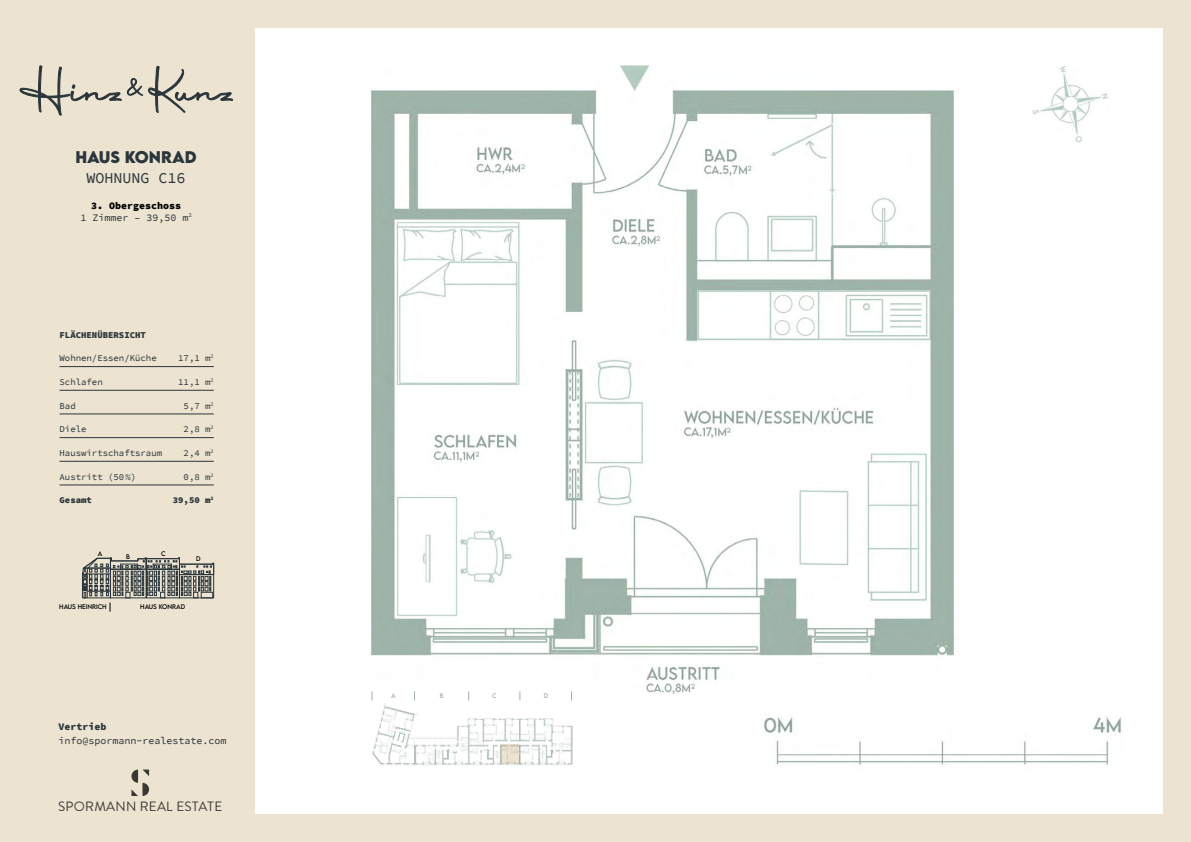
<style>
.page{position:relative;width:1191px;height:842px;background:#ede3d1}
.page>*{position:absolute;margin:0;border:0;box-sizing:border-box;transform-origin:0 0}
.t1{font:700 15px "LEMONMILK";color:#2a363b}
.t2{font:15px "Source Code Pro";color:#2a363b}
.t3{font:13.5px "Brandon Text";letter-spacing:.02em;color:#000}
.t4{font:900 10px/12px "Source Code Pro";color:#000;text-align:center}
.t5{font:10px "Source Code Pro";color:#2a363b}
.t6{font:900 10px "Source Code Pro";color:#2a363b}
.t7{font:9px "Source Code Pro";color:#2a363b}
.t8{font:900 9px "Source Code Pro";color:#2a363b}
.t9{font:6px "LEMONMILK";color:#000}
.t10{font:6px "LEMONMILK";color:#9eb3a9}
.s1{font-weight:400;color:#2a363b}
</style>
<div class="page">
<div style="left:255px;top:28px;width:907px;height:786px;background:#fff"></div>
<hr style="left:60px;top:366px;width:154px;height:1px;background:#2a363b">
<hr style="left:60px;top:390px;width:154px;height:1px;background:#2a363b">
<hr style="left:60px;top:414px;width:154px;height:1px;background:#2a363b">
<hr style="left:60px;top:437px;width:154px;height:1px;background:#2a363b">
<hr style="left:60px;top:461px;width:154px;height:1px;background:#2a363b">
<hr style="left:60px;top:485px;width:154px;height:1px;background:#2a363b">
<img style="left:370px;top:66px;width:584px;height:628px">
<img style="left:764px;top:717px;width:358px;height:48px">
<img style="left:1032px;top:66px;width:77px;height:77px">
<svg style="left:20px;top:66px;width:213px;height:50px"></svg>
<svg style="left:82px;top:558px;width:132px;height:54px"></svg>
<img style="left:372px;top:703px;width:201px;height:63px">
<svg style="left:131px;top:769px;width:18px;height:27px"></svg>
<h1 class="t1" style="left:75px;top:149px;width:123px">HAUS KONRAD</h1>
<h1 class="t2" style="left:87px;top:167px;width:100px">WOHNUNG C16</h1>
<p class="t4" style="left:80px;top:200px;width:113px">3. Obergeschoss<br><span class="s1">1 Zimmer – 39,50 m</span><sup>2</sup></p>
<p class="t8" style="left:60px;top:330px;width:88px">FLÄCHENÜBERSICHT</p>
<p class="t7" style="left:60px;top:355px;width:99px">Wohnen/Essen/Küche</p>
<p class="t7" style="left:178px;top:355px;width:37px">17,1 m<sup>2</sup></p>
<p class="t7" style="left:60px;top:378px;width:45px">Schlafen</p>
<p class="t7" style="left:178px;top:378px;width:37px">11,1 m<sup>2</sup></p>
<p class="t7" style="left:60px;top:402px;width:18px">Bad</p>
<p class="t7" style="left:184px;top:402px;width:32px">5,7 m<sup>2</sup></p>
<p class="t7" style="left:60px;top:426px;width:29px">Diele</p>
<p class="t7" style="left:184px;top:426px;width:32px">2,8 m<sup>2</sup></p>
<p class="t7" style="left:60px;top:449px;width:104px">Hauswirtschaftsraum</p>
<p class="t7" style="left:184px;top:449px;width:32px">2,4 m<sup>2</sup></p>
<p class="t7" style="left:60px;top:473px;width:78px">Austritt (50 %)</p>
<p class="t7" style="left:184px;top:473px;width:32px">0,8 m<sup>2</sup></p>
<p class="t8" style="left:60px;top:495px;width:34px">Gesamt</p>
<p class="t8" style="left:173px;top:495px;width:42px">39,50 m<sup>2</sup></p>
<p class="t9" style="left:98px;top:550px;width:6px">A</p>
<p class="t9" style="left:126px;top:553px;width:5px">B</p>
<p class="t9" style="left:161px;top:550px;width:6px">C</p>
<p class="t9" style="left:196px;top:556px;width:6px">D</p>
<p class="t9" style="left:59px;top:603px;width:49px">HAUS HEiNRiCH</p>
<p class="t9" style="left:140px;top:603px;width:47px">HAUS KONRAD</p>
<p class="t6" style="left:58px;top:721px;width:49px">Vertrieb</p>
<p class="t5" style="left:58px;top:736px;width:169px">info@spormann-realestate.com</p>
<h2 class="t3" style="left:58px;top:798px;width:166px">SPORMANN REAL ESTATE</h2>
<p class="t10" style="left:391px;top:692px;width:6px">A</p>
<p class="t10" style="left:440px;top:692px;width:5px">B</p>
<p class="t10" style="left:492px;top:692px;width:6px">C</p>
<p class="t10" style="left:543px;top:692px;width:6px">D</p>
</div>
